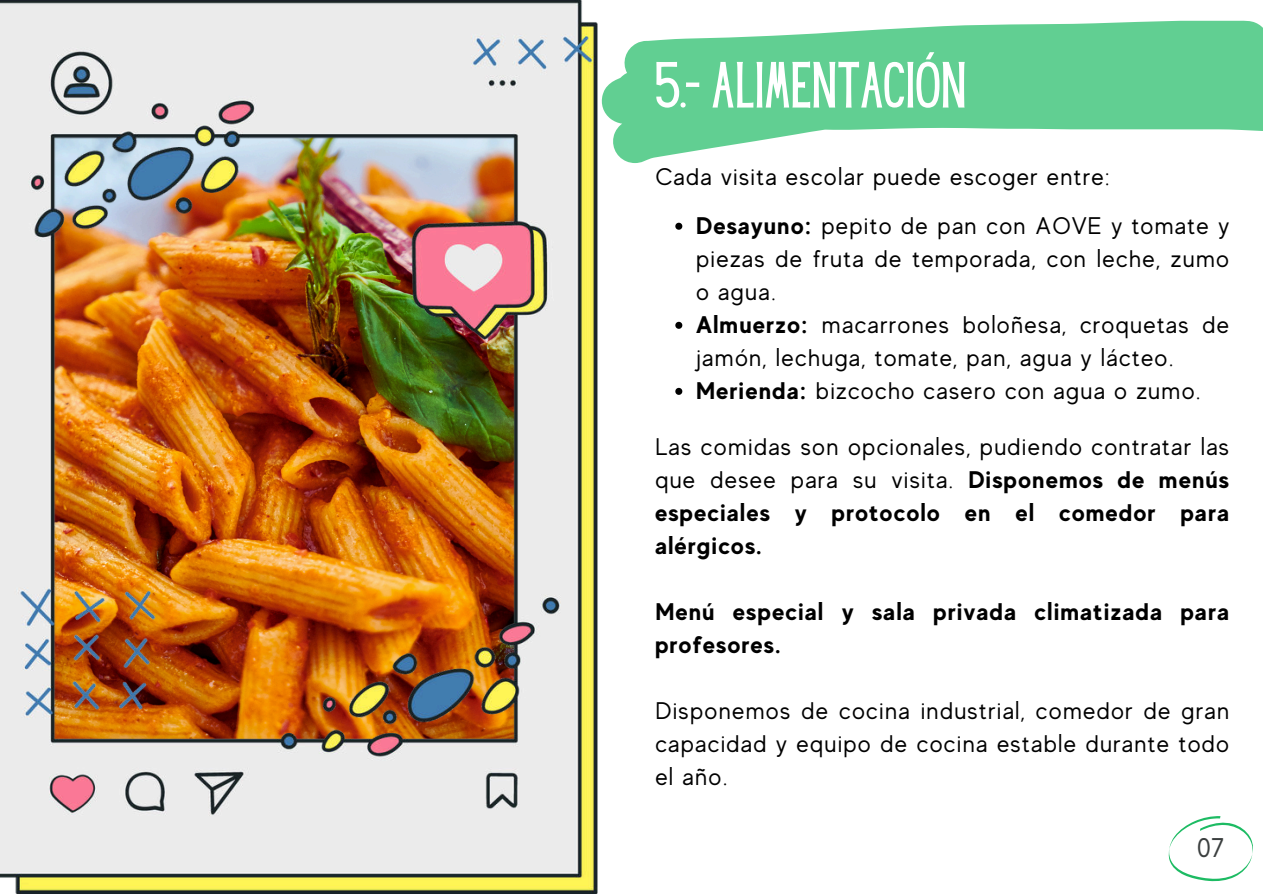
<style>
.page{position:relative;width:1263px;height:894px;background:#fff}
.page>*{position:absolute;margin:0;border:0;box-sizing:border-box;transform-origin:0 0}
.t1{font:57px "Hey Gotcha";color:#fff}
.t2{font:27px "MADE Evolve Sans";color:#3b3f3f}
.t3{font:24px/33px "MADE Evolve Sans";letter-spacing:.055em;color:#000}
.t4{font:700 24px/33px "MADE Evolve Sans";letter-spacing:.055em;color:#000}
.s1{font-weight:700}
</style>
<div class="page">
<svg style="left:601px;top:20px;width:662px;height:143px;fill:#61cf92"></svg>
<img style="left:0;top:0;width:597px;height:893px">
<svg style="left:1168px;top:816px;width:85px;height:64px"></svg>
<svg style="left:675px;top:223px;width:7px;height:7px"></svg>
<svg style="left:675px;top:322px;width:7px;height:7px"></svg>
<svg style="left:675px;top:388px;width:7px;height:7px"></svg>
<h1 class="t1" style="left:655px;top:51px;width:313px">5.- ALIMENTACIÓN</h1>
<p class="t3" style="left:696px;top:151px;width:534px;line-height:49.1px;text-indent:-41px">Cada visita escolar puede escoger entre:<br><span class="s1">Desayuno:</span> pepito de pan con AOVE y tomate y</p>
<p class="t3" style="left:696px;top:241px;width:534px">piezas de fruta de temporada, con leche, zumo o agua.<br><span class="s1">Almuerzo:</span> macarrones boloñesa, croquetas de jamón, lechuga, tomate, pan, agua y lácteo.<br><span class="s1">Merienda:</span> bizcocho casero con agua o zumo.</p>
<p class="t3" style="left:655px;top:429px;width:575px;text-align:justify">Las comidas son opcionales, pudiendo contratar las que desee para su visita. <span class="s1">Disponemos de menús especiales y protocolo en el comedor para alérgicos.</span></p>
<p class="t4" style="left:655px;top:594px;width:575px">Menú especial y sala privada climatizada para profesores.</p>
<p class="t3" style="left:655px;top:693px;width:575px;text-align:justify">Disponemos de cocina industrial, comedor de gran capacidad y equipo de cocina estable durante todo el año.</p>
<p class="t2" style="left:1197px;top:830px;width:29px">07</p>
</div>
